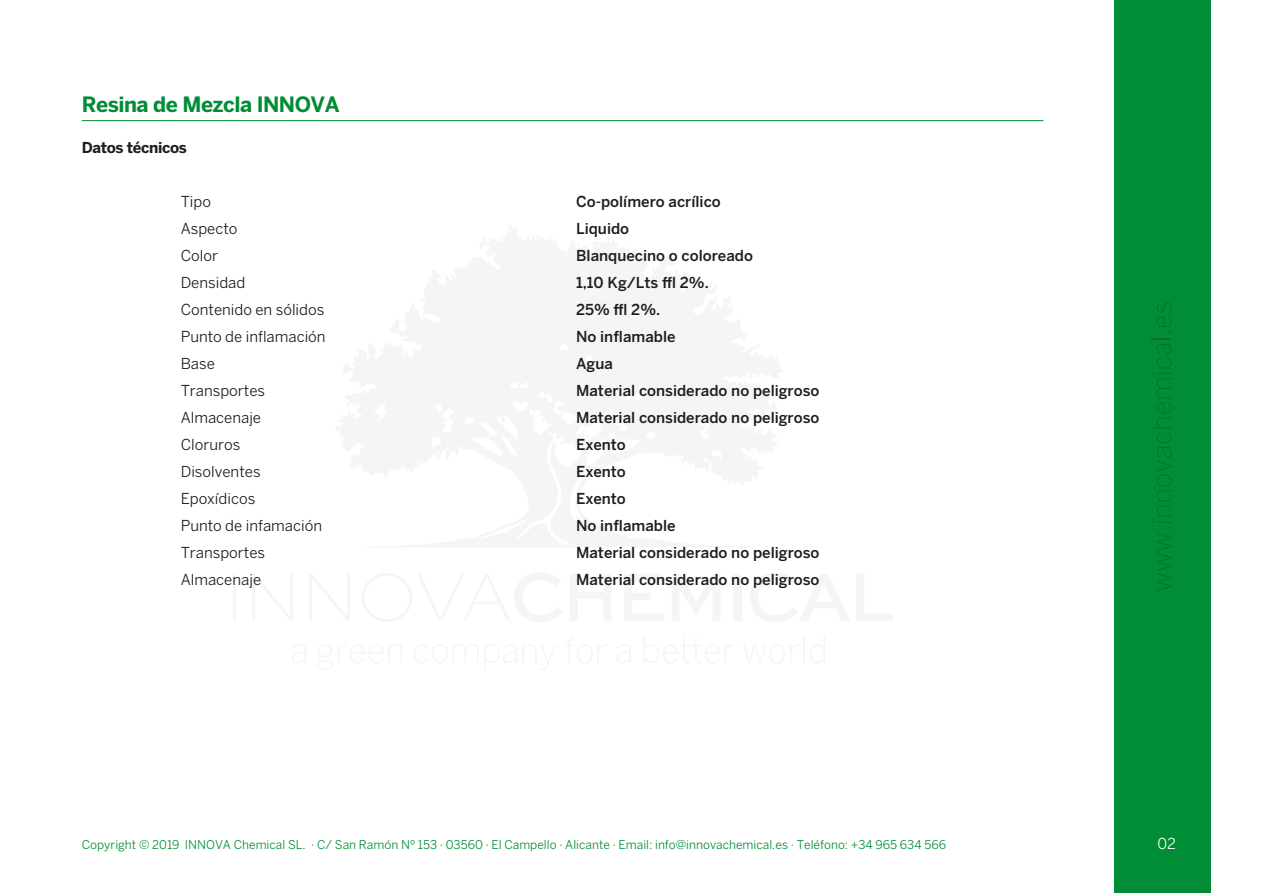
<style>
.page{position:relative;width:1263px;height:893px;background:#fff}
.page>*{position:absolute;margin:0;border:0;box-sizing:border-box;transform-origin:0 0}
.t1{font:700 21px "Benton Sans";letter-spacing:-.025em;color:#008d36}
.t2{font:500 15px "Benton Sans";color:#1d1d1b}
.t3{font:15px "Benton Sans";color:#1d1d1b}
.t4{font:700 15px "Benton Sans";letter-spacing:-.025em;color:#1d1d1b}
.t5{font:15px "Benton Sans";color:#fff}
.t6{font:12px "Benton Sans";color:#008d36}
</style>
<div class="page">
<hr style="left:233px;top:574px;width:3px;height:47px;background:#f5f5f5">
<div style="left:733px;top:574px;width:8px;height:47px;background:#f5f5f5"></div>
<hr style="left:803px;top:637px;width:2px;height:26px;background:#f5f5f5">
<hr style="left:82px;top:120px;width:961px;height:1px;background:#008d36">
<div style="left:1114px;top:0;width:96px;height:893px;background:#008d36"></div>
<svg style="left:1157px;top:528px;width:14px;height:63px"></svg>
<svg style="left:1151px;top:302px;width:20px;height:220px"></svg>
<h1 class="t1" style="left:82px;top:92px;width:259px">Resina de Mezcla INNOVA</h1>
<p class="t4" style="left:82px;top:139px;width:106px">Datos técnicos</p>
<p class="t3" style="left:181px;top:193px;width:32px">Tipo</p>
<p class="t2" style="left:576px;top:193px;width:146px">Co-polímero acrílico</p>
<p class="t3" style="left:181px;top:220px;width:58px">Aspecto</p>
<p class="t2" style="left:576px;top:220px;width:55px">Liquido</p>
<p class="t3" style="left:181px;top:247px;width:39px">Color</p>
<p class="t2" style="left:576px;top:247px;width:178px">Blanquecino o coloreado</p>
<p class="t3" style="left:181px;top:274px;width:66px">Densidad</p>
<p class="t2" style="left:576px;top:274px;width:134px">1,10 Kg/Lts ± 2%.</p>
<p class="t3" style="left:181px;top:301px;width:145px">Contenido en sólidos</p>
<p class="t2" style="left:576px;top:301px;width:86px">25% ± 2%.</p>
<p class="t3" style="left:181px;top:328px;width:146px">Punto de inflamación</p>
<p class="t2" style="left:576px;top:328px;width:101px">No inflamable</p>
<p class="t3" style="left:181px;top:355px;width:36px">Base</p>
<p class="t2" style="left:576px;top:355px;width:38px">Agua</p>
<p class="t3" style="left:181px;top:382px;width:86px">Transportes</p>
<p class="t2" style="left:576px;top:382px;width:245px">Material considerado no peligroso</p>
<p class="t3" style="left:181px;top:409px;width:82px">Almacenaje</p>
<p class="t2" style="left:576px;top:409px;width:245px">Material considerado no peligroso</p>
<p class="t3" style="left:181px;top:436px;width:61px">Cloruros</p>
<p class="t2" style="left:576px;top:436px;width:51px">Exento</p>
<p class="t3" style="left:181px;top:463px;width:81px">Disolventes</p>
<p class="t2" style="left:576px;top:463px;width:51px">Exento</p>
<p class="t3" style="left:181px;top:490px;width:76px">Epoxídicos</p>
<p class="t2" style="left:576px;top:490px;width:51px">Exento</p>
<p class="t3" style="left:181px;top:517px;width:143px">Punto de infamación</p>
<p class="t2" style="left:576px;top:517px;width:101px">No inflamable</p>
<p class="t3" style="left:181px;top:544px;width:86px">Transportes</p>
<p class="t2" style="left:576px;top:544px;width:245px">Material considerado no peligroso</p>
<p class="t3" style="left:181px;top:571px;width:82px">Almacenaje</p>
<p class="t2" style="left:576px;top:571px;width:245px">Material considerado no peligroso</p>
<p class="t6" style="left:82px;top:838px;width:866px">Copyright © 2019 INNOVA Chemical SL. · C/ San Ramón Nº 153 · 03560 · El Campello · Alicante · Email: info@innovachemical.es · Teléfono: +34 965 634 566</p>
<p class="t5" style="left:1157px;top:835px;width:20px">02</p>
</div>
